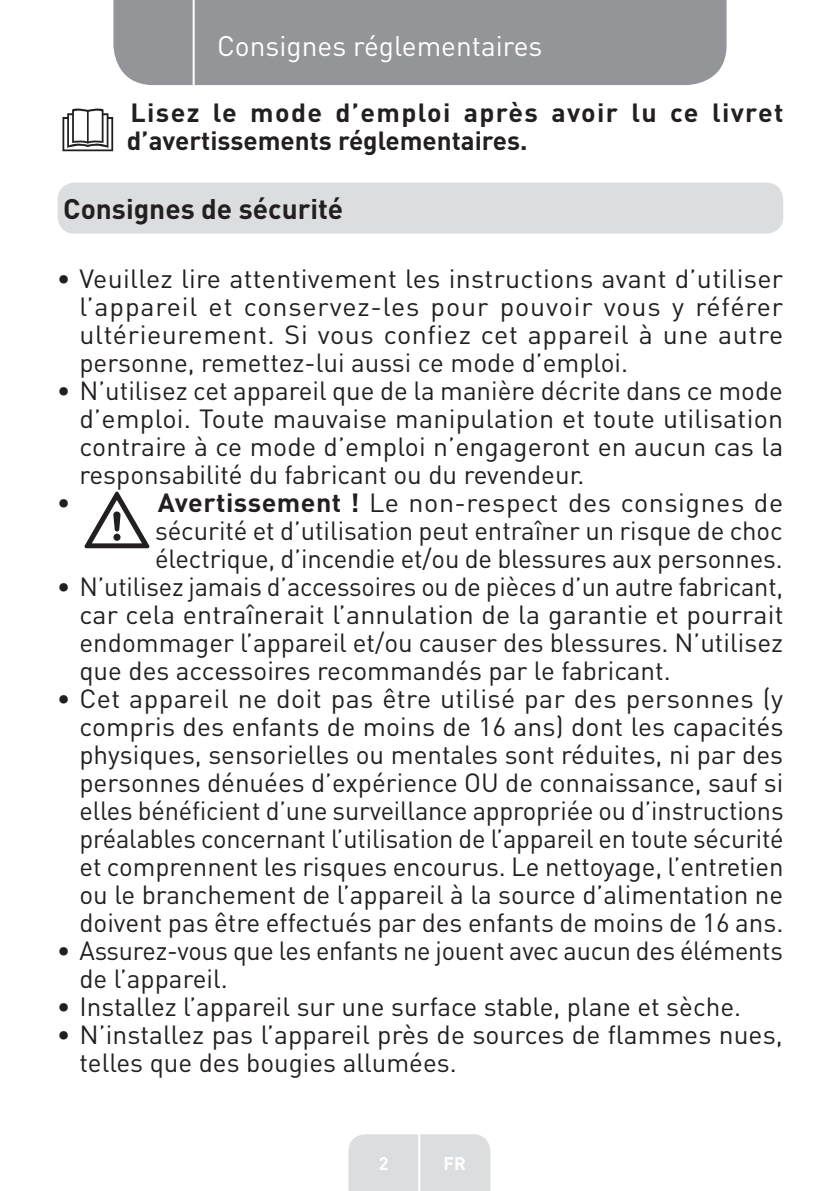
<style>
.page{position:relative;width:840px;height:1191px;background:#fff}
.page>*{position:absolute;margin:0;border:0;box-sizing:border-box;transform-origin:0 0}
.t1{font:28px "DIN Pro";color:#fff}
.Headline-01{font:700 28px "DIN Pro";color:#231f20}
.t2{font:26px/28px "DIN Pro";color:#231f20;text-align:justify}
.Large_Text__3_2_mm{font:700 26px/28px "DIN Pro";letter-spacing:.02em;color:#231f20}
.t3{font:700 18px "DIN Pro";color:#fff}
.s1{font-weight:700}
</style>
<div class="page">
<div style="left:113px;top:0;width:613px;height:85px;background:#939598"></div>
<div style="left:348px;top:1134px;width:142px;height:57px;background:#dcdddf"></div>
<hr style="left:418px;top:1111px;width:2px;height:80px;background:#fff">
<hr style="left:192px;top:0;width:2px;height:88px;background:#fff">
<div style="left:58px;top:183px;width:724px;height:51px;background:#dcdddf;border-radius:17px"></div>
<svg style="left:84px;top:491px;width:65px;height:57px"></svg>
<svg style="left:62px;top:108px;width:51px;height:43px"></svg>
<p class="t1" style="left:217px;top:27px;width:326px">Consignes réglementaires</p>
<p class="Large_Text__3_2_mm" style="left:127px;top:97px;width:657px">Lisez le mode d’emploi après avoir lu ce livret d’avertissements réglementaires.</p>
<p class="Headline-01" style="left:63px;top:190px;width:281px">Consignes de sécurité</p>
<p class="t2" style="left:79px;top:263px;width:705px;text-indent:-23px">• Veuillez lire attentivement les instructions avant d’utiliser l’appareil et conservez-les pour pouvoir vous y référer ultérieurement. Si vous confiez cet appareil à une autre personne, remettez-lui aussi ce mode d’emploi.</p>
<p class="t2" style="left:79px;top:375px;width:705px;text-indent:-23px">• N’utilisez cet appareil que de la manière décrite dans ce mode d’emploi. Toute mauvaise manipulation et toute utilisation contraire à ce mode d’emploi n’engageront en aucun cas la responsabilité du fabricant ou du revendeur.</p>
<p class="t2" style="left:57px;top:487px;width:15px">•</p>
<p class="t2" style="left:155px;top:487px;width:629px"><span class="s1">Avertissement !</span> Le non-respect des consignes de sécurité et d’utilisation peut entraîner un risque de choc électrique, d’incendie et/ou de blessures aux personnes.</p>
<p class="t2" style="left:79px;top:571px;width:705px;text-indent:-23px">• N’utilisez jamais d’accessoires ou de pièces d’un autre fabricant, car cela entraînerait l’annulation de la garantie et pourrait endommager l’appareil et/ou causer des blessures. N’utilisez que des accessoires recommandés par le fabricant.</p>
<p class="t2" style="left:79px;top:683px;width:705px;text-indent:-23px">• Cet appareil ne doit pas être utilisé par des personnes (y compris des enfants de moins de 16 ans) dont les capacités physiques, sensorielles ou mentales sont réduites, ni par des personnes dénuées d’expérience OU de connaissance, sauf si elles bénéficient d’une surveillance appropriée ou d’instructions préalables concernant l’utilisation de l’appareil en toute sécurité et comprennent les risques encourus. Le nettoyage, l’entretien ou le branchement de l’appareil à la source d’alimentation ne doivent pas être effectués par des enfants de moins de 16 ans.</p>
<p class="t2" style="left:79px;top:935px;width:704px;text-indent:-23px">• Assurez-vous que les enfants ne jouent avec aucun des éléments de l’appareil.</p>
<p class="t2" style="left:57px;top:991px;width:685px">• Installez l’appareil sur une surface stable, plane et sèche.</p>
<p class="t2" style="left:79px;top:1019px;width:704px;text-indent:-23px">• N’installez pas l’appareil près de sources de flammes nues, telles que des bougies allumées.</p>
<p class="t3" style="left:378px;top:1150px;width:11px">2</p>
<p class="t3" style="left:443px;top:1150px;width:24px">FR</p>
</div>
